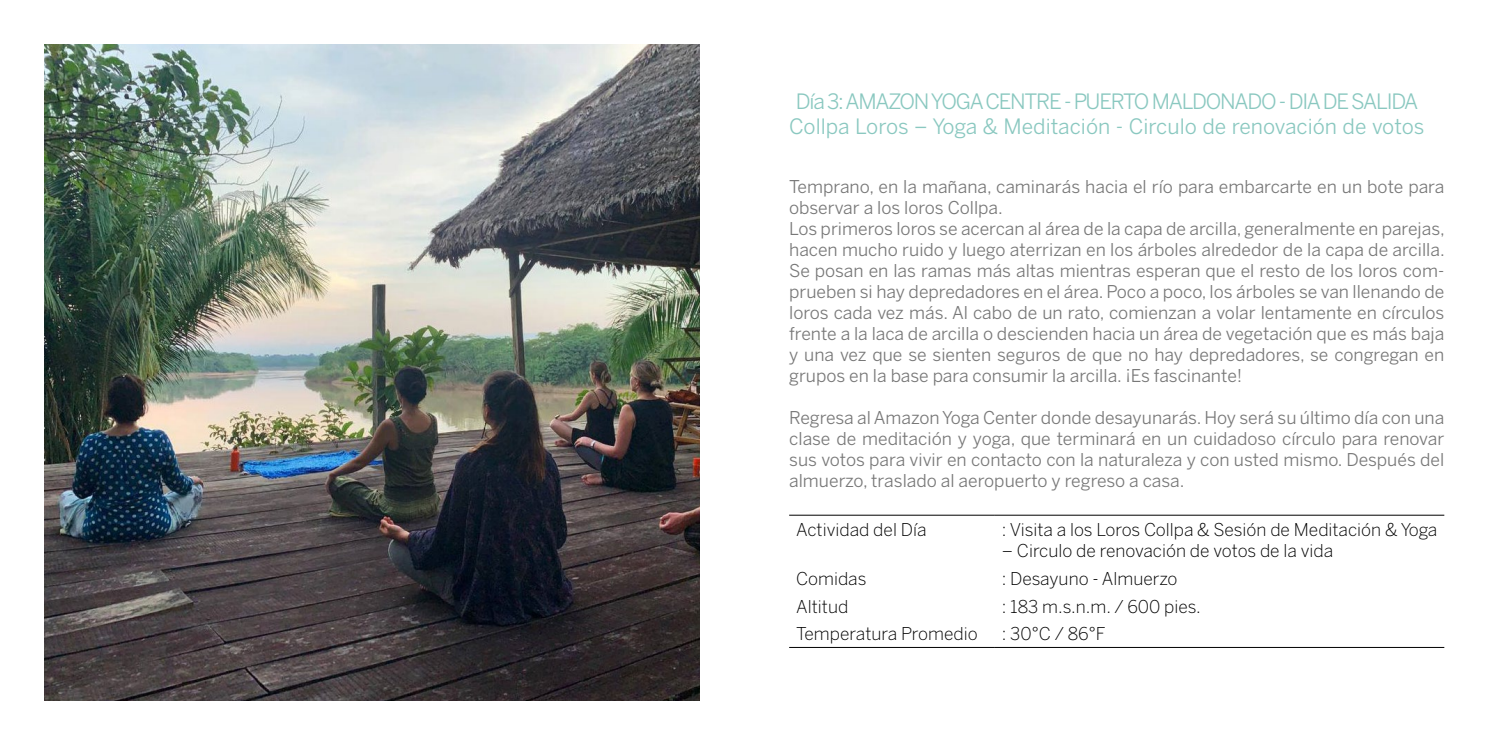
<style>
.page{position:relative;width:1489px;height:745px;background:#fff}
.page>*{position:absolute;margin:0;border:0;box-sizing:border-box;transform-origin:0 0}
.t1{font:21px/25.2px "Benton Sans";letter-spacing:-.03em;color:#8ac8c0;text-align:center}
.t2{font:17.5px/21px "Benton Sans";color:#787878}
.t3{font:300 17.5px "Benton Sans";color:#000}
</style>
<div class="page">
<hr style="left:789px;top:514px;width:205px;height:1px;background:#000">
<hr style="left:994px;top:514px;width:450px;height:1px;background:#000">
<hr style="left:789px;top:646px;width:205px;height:1px;background:#000">
<hr style="left:994px;top:646px;width:450px;height:1px;background:#000">
<img style="left:45px;top:45px;width:654px;height:654px">
<p class="t1" style="left:789px;top:89px;width:636px">Día 3: AMAZON YOGA CENTRE - PUERTO MALDONADO - DIA DE SALIDA<br>Collpa Loros – Yoga &amp; Meditación - Circulo de renovación de votos</p>
<p class="t2" style="left:789px;top:175px;width:657px">Temprano, en la mañana, caminarás hacia el río para embarcarte en un bote para observar a los loros Collpa.<br>Los primeros loros se acercan al área de la capa de arcilla, generalmente en parejas, hacen mucho ruido y luego aterrizan en los árboles alrededor de la capa de arcilla.<br>Se posan en las ramas más altas mientras esperan que el resto de los loros com&shy;prueben si hay depredadores en el área. Poco a poco, los árboles se van llenando de loros cada vez más. Al cabo de un rato, comienzan a volar lentamente en círculos frente a la laca de arcilla o descienden hacia un área de vegetación que es más baja y una vez que se sienten seguros de que no hay depredadores, se congregan en grupos en la base para consumir la arcilla. ¡Es fascinante!</p>
<p class="t2" style="left:789px;top:406px;width:656px;text-align:justify">Regresa al Amazon Yoga Center donde desayunarás. Hoy será su último día con una clase de meditación y yoga, que terminará en un cuidadoso círculo para renovar sus votos para vivir en contacto con la naturaleza y con usted mismo. Después del almuerzo, traslado al aeropuerto y regreso a casa.</p>
<p class="t3" style="left:796px;top:519px;width:132px">Actividad del Día</p>
<p class="t3" style="left:1001px;top:519px;width:437px">: Visita a los Loros Collpa &amp; Sesión de Meditación &amp; Yoga</p>
<p class="t3" style="left:1001px;top:540px;width:333px">– Circulo de renovación de votos de la vida</p>
<p class="t3" style="left:796px;top:567px;width:72px">Comidas</p>
<p class="t3" style="left:1001px;top:567px;width:177px">: Desayuno - Almuerzo</p>
<p class="t3" style="left:796px;top:595px;width:54px">Altitud</p>
<p class="t3" style="left:1001px;top:595px;width:200px">: 183 m.s.n.m. / 600 pies.</p>
<p class="t3" style="left:796px;top:623px;width:183px">Temperatura Promedio</p>
<p class="t3" style="left:1001px;top:623px;width:105px">: 30°C / 86°F</p>
</div>
